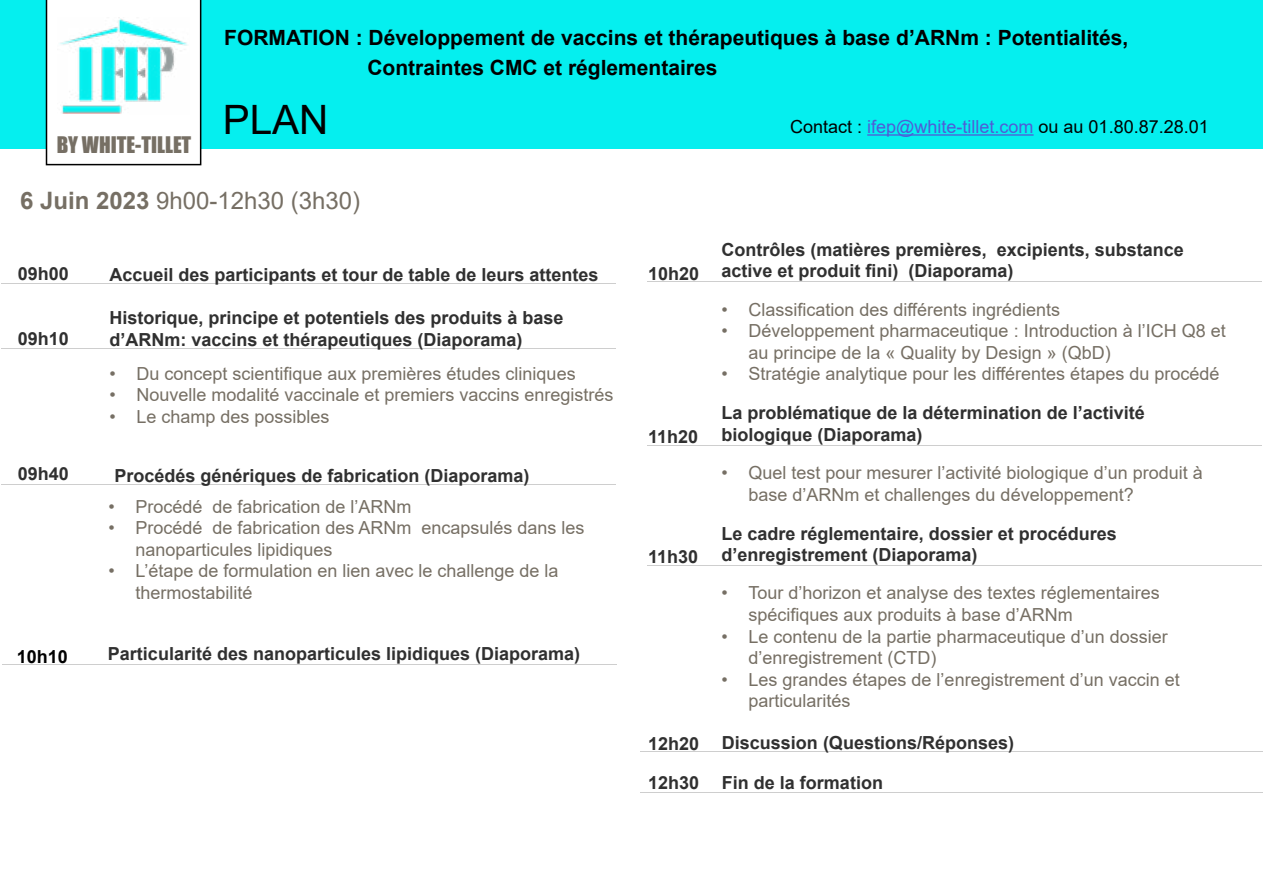
<style>
.page{position:relative;width:1263px;height:893px;background:#fff}
.page>*{position:absolute;margin:0;border:0;box-sizing:border-box;transform-origin:0 0}
.t1{font:40.5px "Arial";color:#000}
.t2{font:24px "Arial";color:#766f64}
.t3{font:700 21px/30px "Arial";color:#000}
.t4{font:21px "Impact";color:#766f64}
.t5{font:18px/21.6px "Arial";color:#766f64}
.t6{font:700 18px/21.6px "Arial";color:#303030}
.t7{font:18px "Arial";color:#000}
.t8{font:700 18px "Arial";color:#000}
.s1{color:#4f5cd6}
.s2{font-weight:700}
</style>
<div class="page">
<div style="left:0;top:0;width:1263px;height:149px;background:#05efef"></div>
<hr style="left:867px;top:134px;width:166px;height:2px;background:#4f5cd6">
<svg style="left:46px;top:0;width:155px;height:165px"></svg>
<hr style="left:1px;top:283px;width:615px;height:1px;background:#cecece">
<hr style="left:1px;top:484px;width:615px;height:1px;background:#cecece">
<hr style="left:647px;top:281px;width:615px;height:1px;background:#cecece">
<hr style="left:1px;top:348px;width:615px;height:1px;background:#cecece">
<hr style="left:640px;top:751px;width:623px;height:1px;background:#cecece">
<hr style="left:640px;top:791px;width:623px;height:1px;background:#cecece">
<hr style="left:2px;top:664px;width:615px;height:1px;background:#cecece">
<hr style="left:647px;top:445px;width:615px;height:1px;background:#cecece">
<hr style="left:647px;top:565px;width:615px;height:1px;background:#cecece">
<p class="t4" style="left:57px;top:128px;width:136px">BY WHITE-TILLET</p>
<p class="t3" style="left:367px;top:23px;width:762px;text-indent:-143px">FORMATION : Développement de vaccins et thérapeutiques à base d’ARNm : Potentialités,<br>Contraintes CMC et réglementaires</p>
<h1 class="t1" style="left:223px;top:92px;width:107px">PLAN</h1>
<p class="t7" style="left:790px;top:114px;width:420px">Contact : <span class="s1">ifep@white-tillet.com</span> ou au 01.80.87.28.01</p>
<h2 class="t2" style="left:20px;top:184px;width:342px"><span class="s2">6 Juin 2023</span> 9h00-12h30 (3h30)</h2>
<p class="t6" style="left:721px;top:239px;width:464px">Contrôles (matières premières, excipients, substance active et produit fini) (Diaporama)</p>
<p class="t6" style="left:648px;top:263px;width:53px">10h20</p>
<p class="t6" style="left:18px;top:263px;width:53px">09h00</p>
<p class="t6" style="left:109px;top:264px;width:491px">Accueil des participants et tour de table de leurs attentes</p>
<p class="t6" style="left:109px;top:307px;width:456px">Historique, principe et potentiels des produits à base d’ARNm: vaccins et thérapeutiques (Diaporama)</p>
<p class="t5" style="left:721px;top:298px;width:340px">• Classification des différents ingrédients</p>
<p class="t5" style="left:748px;top:320px;width:479px;text-indent:-27px">• Développement pharmaceutique : Introduction à l’ICH Q8 et au principe de la « Quality by Design » (QbD)</p>
<p class="t5" style="left:721px;top:363px;width:499px">• Stratégie analytique pour les différentes étapes du procédé</p>
<p class="t6" style="left:18px;top:328px;width:53px">09h10</p>
<p class="t5" style="left:109px;top:362px;width:468px">• Du concept scientifique aux premières études cliniques</p>
<p class="t5" style="left:109px;top:384px;width:506px">• Nouvelle modalité vaccinale et premiers vaccins enregistrés</p>
<p class="t5" style="left:109px;top:406px;width:222px">• Le champ des possibles</p>
<p class="t6" style="left:721px;top:403px;width:425px">La problématique de la détermination de l’activité biologique (Diaporama)</p>
<p class="t5" style="left:748px;top:462px;width:456px;text-indent:-27px">• Quel test pour mesurer l’activité biologique d’un produit à base d’ARNm et challenges du développement?</p>
<p class="t6" style="left:648px;top:426px;width:52px">11h20</p>
<p class="t6" style="left:18px;top:463px;width:53px">09h40</p>
<p class="t6" style="left:114px;top:466px;width:417px">Procédés génériques de fabrication (Diaporama)</p>
<p class="t5" style="left:108px;top:495px;width:305px">• Procédé de fabrication de l’ARNm</p>
<p class="t5" style="left:135px;top:517px;width:451px;text-indent:-27px">• Procédé de fabrication des ARNm encapsulés dans les nanoparticules lipidiques</p>
<p class="t5" style="left:135px;top:560px;width:425px;text-indent:-27px">• L’étape de formulation en lien avec le challenge de la thermostabilité</p>
<p class="t6" style="left:721px;top:523px;width:397px">Le cadre réglementaire, dossier et procédures d’enregistrement (Diaporama)</p>
<p class="t5" style="left:748px;top:582px;width:413px;text-indent:-27px">• Tour d’horizon et analyse des textes réglementaires spécifiques aux produits à base d’ARNm</p>
<p class="t5" style="left:748px;top:625px;width:421px;text-indent:-27px">• Le contenu de la partie pharmaceutique d’un dossier d’enregistrement (CTD)</p>
<p class="t5" style="left:748px;top:669px;width:433px;text-indent:-27px">• Les grandes étapes de l’enregistrement d’un vaccin et particularités</p>
<p class="t6" style="left:648px;top:546px;width:52px">11h30</p>
<p class="t6" style="left:108px;top:643px;width:474px">Particularité des nanoparticules lipidiques (Diaporama)</p>
<p class="t8" style="left:17px;top:644px;width:53px">10h10</p>
<p class="t6" style="left:648px;top:733px;width:53px">12h20</p>
<p class="t6" style="left:722px;top:732px;width:294px">Discussion (Questions/Réponses)</p>
<p class="t6" style="left:648px;top:772px;width:53px">12h30</p>
<p class="t6" style="left:722px;top:772px;width:163px">Fin de la formation</p>
</div>
